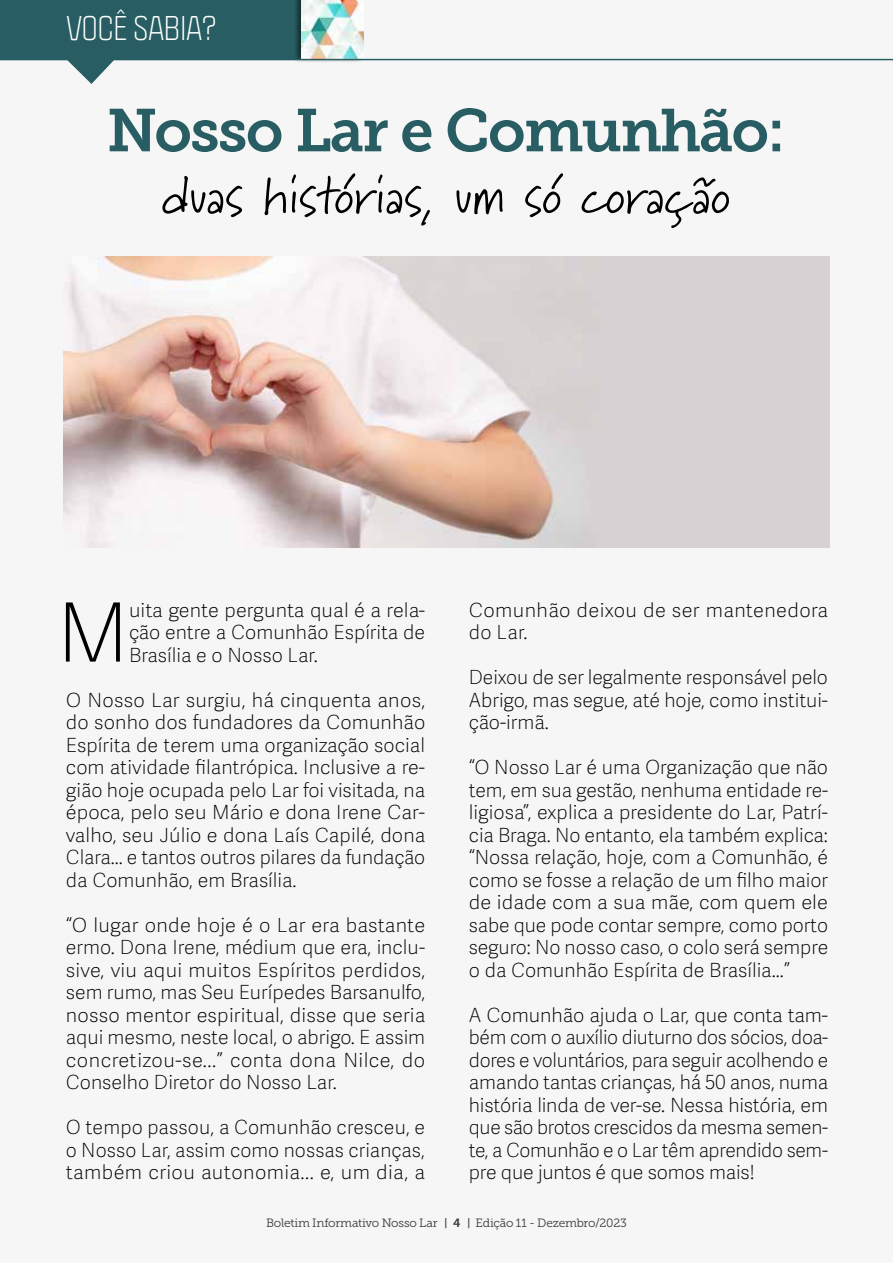
<style>
.page{position:relative;width:893px;height:1263px;background:#f6f6f6}
.page>*{position:absolute;margin:0;border:0;box-sizing:border-box;transform-origin:0 0}
.t1{font:100 81.6px "Adelle Sans";color:#000}
.t2{font:60px "Museo Slab 700";letter-spacing:-.03em;color:#285e63}
.t3{font:52.5px "Marydale";color:#000}
.t4{font:30px "Politica";color:#fff}
.t5{font:100 19.5px/22.5px "Adelle Sans";color:#000;text-align:justify}
.t6{font:100 19.5px/22.5px "Adelle Sans";letter-spacing:.02em;color:#000}
.t7{font:12px "Museo Slab 300";letter-spacing:-.02em;color:#3c3c3b}
.s1{font-family:"Zag";font-weight:700}
.s2{font-family:"Museo Slab 700"}
</style>
<div class="page">
<div style="left:0;top:0;width:319px;height:59px;background:#285e63"></div>
<div style="left:293px;top:0;width:71px;height:64px;background:#000;opacity:.5"></div>
<img style="left:302px;top:0;width:62px;height:59px">
<hr style="left:0;top:59px;width:893px;height:1px;background:#285e63">
<svg style="left:63px;top:60px;width:55px;height:24px"></svg>
<img style="left:63px;top:257px;width:766px;height:290px">
<h3 class="t4" style="left:66px;top:6px;width:151px">VOCÊ SABIA?</h3>
<h2 class="t2" style="left:107px;top:97px;width:680px">Nosso Lar e Comunhão:</h2>
<h3 class="t3" style="left:162px;top:164px;width:570px">duas histórias, um só coração</h3>
<h1 class="t1" style="left:57px;top:575px;width:74px">M</h1>
<p class="t5" style="left:129px;top:598px;width:298px">uita gente pergunta qual é a rela&shy;ção entre a Comunhão Espírita de Brasília e o Nosso Lar.</p>
<p class="t5" style="left:66px;top:688px;width:361px">O Nosso Lar surgiu, há cinquenta anos, do sonho dos fundadores da Comunhão Espírita de terem uma organização social com atividade filantrópica. Inclusive a re&shy;gião hoje ocupada pelo Lar foi visitada, na época, pelo seu Mário e dona Irene Car&shy;valho, seu Júlio e dona Laís Capilé, dona Clara... e tantos outros pilares da fundação da Comunhão, em Brasília.</p>
<p class="t5" style="left:66px;top:913px;width:361px">“O lugar onde hoje é o Lar era bastante ermo. Dona Irene, médium que era, inclu&shy;sive, viu aqui muitos Espíritos perdidos, sem rumo, mas Seu Eurípedes Barsanulfo, nosso mentor espiritual, disse que seria aqui mesmo, neste local, o abrigo. E assim concretizou-se...” conta dona Nilce, do Conselho Diretor do Nosso Lar.</p>
<p class="t5" style="left:66px;top:1115px;width:361px">O tempo passou, a Comunhão cresceu, e o Nosso Lar, assim como nossas crianças, também criou autonomia... e, um dia, a</p>
<p class="t6" style="left:469px;top:598px;width:361px">Comunhão deixou de ser mantenedora do Lar.</p>
<p class="t5" style="left:469px;top:665px;width:361px">Deixou de ser legalmente responsável pelo Abrigo, mas segue, até hoje, como institui&shy;ção-irmã.</p>
<p class="t5" style="left:469px;top:755px;width:361px">“O Nosso Lar é uma Organização que não tem, em sua gestão, nenhuma entidade re&shy;ligiosa”, explica a presidente do Lar, Patrí&shy;cia Braga. No entanto, ela também explica: “Nossa relação, hoje, com a Comunhão, é como se fosse a relação de um filho maior de idade com a sua mãe, com quem ele sabe que pode contar sempre, como porto seguro: No nosso caso, o colo será sempre o da Comunhão Espírita de Brasília...”</p>
<p class="t5" style="left:469px;top:1003px;width:361px">A Comunhão ajuda o Lar, que conta tam&shy;bém com o auxílio diuturno dos sócios, doa&shy;dores e voluntários, para seguir acolhendo e amando tantas crianças, há 50 anos, numa história linda de ver-se. Nessa história, em que são brotos crescidos da mesma semen&shy;te, a Comunhão e o Lar têm aprendido sem&shy;pre que juntos é que somos mais!</p>
<p class="t7" style="left:266px;top:1216px;width:362px">Boletim Informativo Nosso Lar <span class="s1">|</span> <span class="s2">4</span> <span class="s1">|</span> Edição 11 - Dezembro/2023</p>
</div>
